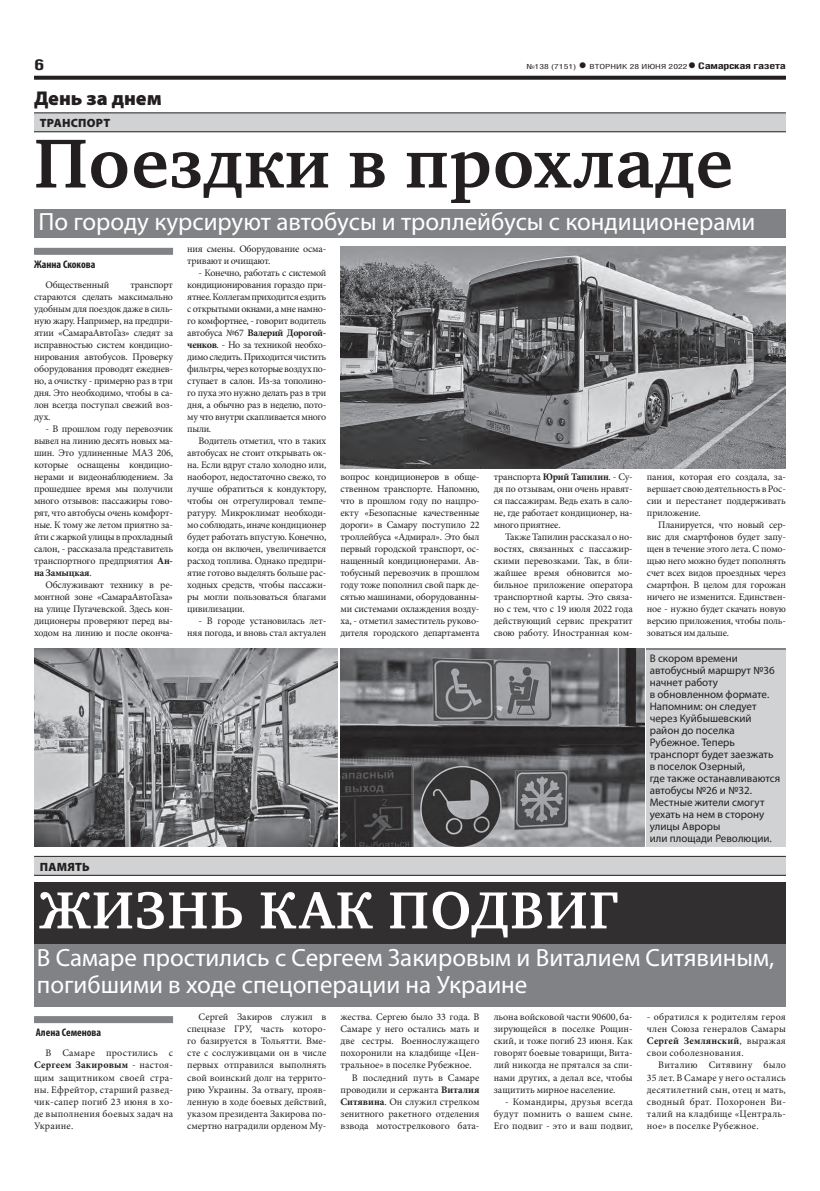
<style>
.page{position:relative;width:820px;height:1191px;background:#fff}
.page>*{position:absolute;margin:0;border:0;box-sizing:border-box;transform-origin:0 0}
.t1{font:700 71px "Charter C";letter-spacing:.015em;color:#231f20}
.t2{font:700 53.5px "Charter C";letter-spacing:.03em;color:#fff}
.t3{font:25px/27px "Myriad Pro";color:#fff}
.t4{font:900 20px "Myriad Pro";color:#231f20}
.t5{font:700 15px "Helios Cond";color:#231f20;scale:1.4 1}
.t6{font:900 12px "Myriad Pro";letter-spacing:.02em;color:#231f20}
.t7{font:11px/12px "Myriad Pro";color:#231f20}
.t8{font:700 condensed 11px "Myriad Pro";color:#231f20}
.t9{font:10px/12px "Minion Pro";letter-spacing:-.005em;color:#231f20;text-align:justify}
.t10{font:700 9px "Helios Cond";letter-spacing:-.02em;color:#231f20;scale:1.4 1}
.t11{font:7px "Helios Cond";color:#231f20;scale:1.4 1}
.s1{font-weight:700;font-size:16px}
.s2{font-size:16px}
.s3{font-weight:700}
</style>
<div class="page">
<svg style="left:34px;top:76px;width:751px;height:4px;background:#322f2f"></svg>
<div style="left:34px;top:1016px;width:139px;height:7px;background:#808285"></div>
<div style="left:34px;top:113px;width:751px;height:19px;background:#d1d2d4"></div>
<hr style="left:34px;top:113px;width:751px;height:1px;background:#231f20">
<hr style="left:34px;top:131px;width:751px;height:1px;background:#231f20">
<div style="left:34px;top:857px;width:751px;height:18px;background:#d1d2d4"></div>
<hr style="left:34px;top:856px;width:751px;height:1px;background:#231f20">
<hr style="left:34px;top:875px;width:751px;height:1px;background:#231f20">
<div style="left:34px;top:882px;width:751px;height:62px;background:#312f30"></div>
<div style="left:34px;top:209px;width:751px;height:28px;background:#808285"></div>
<div style="left:34px;top:248px;width:139px;height:7px;background:#808285"></div>
<img style="left:340px;top:246px;width:445px;height:222px">
<img style="left:34px;top:648px;width:303px;height:198px">
<img style="left:340px;top:648px;width:303px;height:198px">
<hr style="left:646px;top:648px;width:139px;height:3px;background:#808285">
<div style="left:646px;top:650px;width:139px;height:196px;background:#d1d2d4"></div>
<div style="left:34px;top:944px;width:751px;height:62px;background:#808285"></div>
<h3 class="t5" style="left:34px;top:55px;width:9px">6</h3>
<p class="t11" style="left:526px;top:63px;width:116px">№138 (7151) <span class="s1">•</span> вторник 28 июня 2022</p>
<p class="t10" style="left:687px;top:61px;width:72px"><span class="s2">•</span> Самарская газета</p>
<h3 class="t4" style="left:34px;top:87px;width:129px">День за днем</h3>
<p class="t6" style="left:40px;top:116px;width:71px">Транспорт</p>
<h1 class="t1" style="left:34px;top:125px;width:700px">Поездки в прохладе</h1>
<h3 class="t3" style="left:38px;top:207px;width:718px">По городу курсируют автобусы и троллейбусы с кондиционерами</h3>
<p class="t8" style="left:34px;top:258px;width:63px">Жанна Скокова</p>
<p class="t9" style="left:45px;top:279px;width:65px">Общественный</p>
<p class="t9" style="left:187px;top:243px;width:140px">ния смены. Оборудование осма&shy;тривают и очищают.</p>
<p class="t9" style="left:187px;top:267px;width:140px;text-indent:11px">- Конечно, работать с системой кондиционирования гораздо при&shy;ятнее. Коллегам приходится ездить с открытыми окнами, а мне намно&shy;го комфортнее, - говорит водитель автобуса №67 <span class="s3">Валерий Дорогой&shy;ченков</span>. - Но за техникой необхо&shy;димо следить. Приходится чистить фильтры, через которые воздух по&shy;ступает в салон. Из-за тополино&shy;го пуха это нужно делать раз в три дня, а обычно раз в неделю, пото&shy;му что внутри скапливается много пыли.</p>
<p class="t9" style="left:187px;top:435px;width:140px;text-indent:11px">Водитель отметил, что в таких автобусах не стоит открывать ок&shy;на. Если вдруг стало холодно или, наоборот, недостаточно свежо, то лучше обратиться к кондуктору, чтобы он отрегулировал темпе&shy;ратуру. Микроклимат необходи&shy;мо соблюдать, иначе кондиционер будет работать впустую. Конечно, когда он включен, увеличивается расход топлива. Однако предпри&shy;ятие готово выделять больше рас&shy;ходных средств, чтобы пассажи&shy;ры могли пользоваться благами цивилизации.</p>
<p class="t9" style="left:187px;top:615px;width:140px;text-align:right">- В городе установилась лет&shy;няя погода, и вновь стал актуален</p>
<p class="t9" style="left:34px;top:279px;width:140px;text-indent:96px">транспорт стараются сделать максимально удобным для поездок даже в силь&shy;ную жару. Например, на предпри&shy;ятии «СамараАвтоГаз» следят за исправностью систем кондицио&shy;нирования автобусов. Проверку оборудования проводят ежеднев&shy;но, а очистку - примерно раз в три дня. Это необходимо, чтобы в са&shy;лон всегда поступал свежий воз&shy;дух.</p>
<p class="t9" style="left:34px;top:423px;width:140px;text-indent:11px">- В прошлом году перевозчик вывел на линию десять новых ма&shy;шин. Это удлиненные МАЗ 206, которые оснащены кондицио&shy;нерами и видеонаблюдением. За прошедшее время мы получили много отзывов: пассажиры гово&shy;рят, что автобусы очень комфорт&shy;ные. К тому же летом приятно за&shy;йти с жаркой улицы в прохладный салон, - рассказала представитель транспортного предприятия <span class="s3">Ан&shy;на Замыцкая</span>.</p>
<p class="t9" style="left:34px;top:579px;width:140px;text-indent:11px">Обслуживают технику в ре&shy;монтной зоне «СамараАвтоГаза» на улице Пугачевской. Здесь кон&shy;диционеры проверяют перед вы&shy;ходом на линию и после оконча-</p>
<p class="t9" style="left:340px;top:471px;width:140px">вопрос кондиционеров в обще&shy;ственном транспорте. Напомню, что в прошлом году по нацпро&shy;екту «Безопасные качественные дороги» в Самару поступило 22 троллейбуса «Адмирал». Это был первый городской транспорт, ос&shy;нащенный кондиционерами. Ав&shy;тобусный перевозчик в прошлом году тоже пополнил свой парк де&shy;сятью машинами, оборудованны&shy;ми системами охлаждения возду&shy;ха, - отметил заместитель руково&shy;дителя городского департамента</p>
<p class="t9" style="left:493px;top:471px;width:140px">транспорта <span class="s3">Юрий Тапилин</span>. - Су&shy;дя по отзывам, они очень нравят&shy;ся пассажирам. Ведь ехать в сало&shy;не, где работает кондиционер, на&shy;много приятнее.</p>
<p class="t9" style="left:646px;top:471px;width:140px">пания, которая его создала, за&shy;вершает свою деятельность в Рос&shy;сии и перестанет поддерживать приложение.</p>
<p class="t9" style="left:646px;top:519px;width:140px;text-indent:11px">Планируется, что новый сер&shy;вис для смартфонов будет запу&shy;щен в течение этого лета. С помо&shy;щью него можно будет пополнять счет всех видов проездных через смартфон. В целом для горожан ничего не изменится. Единствен&shy;ное - нужно будет скачать новую версию приложения, чтобы поль&shy;зоваться им дальше.</p>
<p class="t7" style="left:649px;top:651px;width:132px">В скором времени автобусный маршрут №36 начнет работу<br>в обновленном формате.<br>Напомним: он следует через Куйбышевский район до поселка<br>Рубежное. Теперь транспорт будет заезжать в поселок Озерный,<br>где также останавливаются автобусы №26 и №32.<br>Местные жители смогут уехать на нем в сторону улицы Авроры<br>или площади Революции.</p>
<p class="t9" style="left:493px;top:531px;width:140px;text-indent:11px">Также Тапилин рассказал о но&shy;востях, связанных с пассажир&shy;скими перевозками. Так, в бли&shy;жайшее время обновится мо&shy;бильное приложение оператора транспортной карты. Это связа&shy;но с тем, что с 19 июля 2022 года действующий сервис прекратит свою работу. Иностранная ком-</p>
<p class="t6" style="left:40px;top:860px;width:51px">Память</p>
<h2 class="t2" style="left:40px;top:881px;width:580px">Жизнь как подвиг</h2>
<h3 class="t3" style="left:37px;top:943px;width:738px">В Самаре простились с Сергеем Закировым и Виталием Ситявиным, погибшими в ходе спецоперации на Украине</h3>
<p class="t8" style="left:36px;top:1026px;width:67px">Алена Семенова</p>
<p class="t9" style="left:34px;top:1047px;width:140px;text-indent:11px">В Самаре простились с <span class="s3">Сергеем Закировым</span> - настоя&shy;щим защитником своей стра&shy;ны. Ефрейтор, старший развед&shy;чик-сапер погиб 23 июня в хо&shy;де выполнения боевых задач на Украине.</p>
<p class="t9" style="left:187px;top:1011px;width:140px;text-indent:11px">Сергей Закиров служил в спецназе ГРУ, часть которо&shy;го базируется в Тольятти. Вме&shy;сте с сослуживцами он в числе первых отправился выполнять свой воинский долг на террито&shy;рию Украины. За отвагу, прояв&shy;ленную в ходе боевых действий, указом президента Закирова по&shy;смертно наградили орденом Му-</p>
<p class="t9" style="left:340px;top:1011px;width:140px">жества. Сергею было 33 года. В</p>
<p class="t9" style="left:340px;top:1023px;width:140px">Самаре у него остались мать и</p>
<p class="t9" style="left:340px;top:1035px;width:140px">две сестры. Военнослужащего</p>
<p class="t9" style="left:340px;top:1047px;width:140px">похоронили на кладбище «Цен-</p>
<p class="t9" style="left:340px;top:1059px;width:133px">тральное» в поселке Рубежное.</p>
<p class="t9" style="left:351px;top:1071px;width:129px">В последний путь в Самаре</p>
<p class="t9" style="left:340px;top:1083px;width:140px">проводили и сержанта <span class="s3">Виталия</span></p>
<p class="t9" style="left:340px;top:1095px;width:140px"><span class="s3">Ситявина</span>. Он служил стрелком</p>
<p class="t9" style="left:340px;top:1107px;width:140px">зенитного ракетного отделения</p>
<p class="t9" style="left:340px;top:1119px;width:140px">взвода мотострелкового бата-</p>
<p class="t9" style="left:493px;top:1011px;width:140px">льона войсковой части 90600, ба&shy;зирующейся в поселке Рощин&shy;ский, и тоже погиб 23 июня. Как говорят боевые товарищи, Вита&shy;лий никогда не прятался за спи&shy;нами других, а делал все, чтобы защитить мирное население.</p>
<p class="t9" style="left:493px;top:1095px;width:140px;text-indent:11px">- Командиры, друзья всегда будут помнить о вашем сыне.<br>Его подвиг - это и ваш подвиг,</p>
<p class="t9" style="left:646px;top:1011px;width:140px">- обратился к родителям героя член Союза генералов Самары <span class="s3">Сергей Землянский</span>, выражая свои соболезнования.</p>
<p class="t9" style="left:646px;top:1059px;width:140px;text-indent:11px">Виталию Ситявину было 35 лет. В Самаре у него остались десятилетний сын, отец и мать, сводный брат. Похоронен Ви&shy;талий на кладбище «Централь&shy;ное» в поселке Рубежное.</p>
</div>
